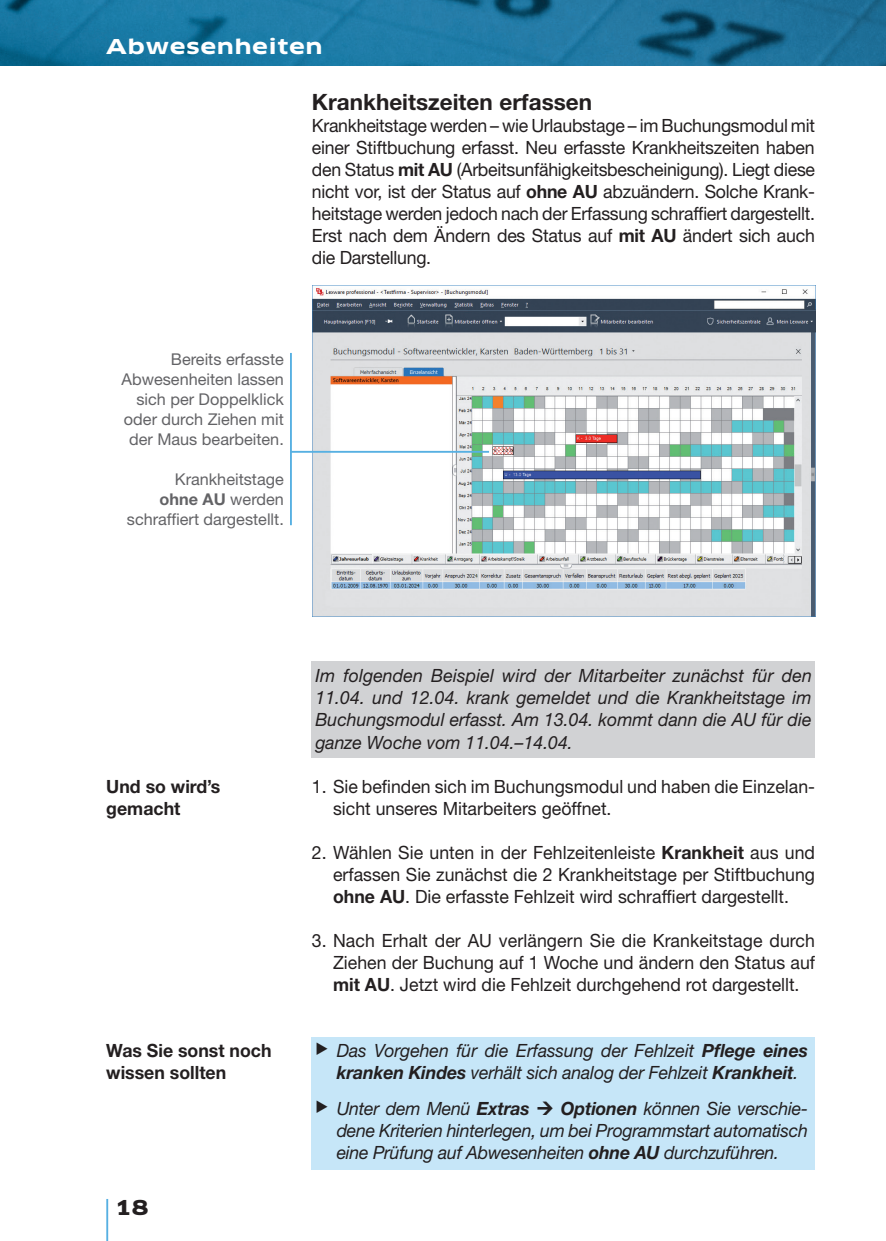
<style>
.page{position:relative;width:886px;height:1241px;background:#fff}
.page>*{position:absolute;margin:0;border:0;box-sizing:border-box;transform-origin:0 0}
.Headline_9{font:700 22.5px "Helvetica Neue LT Std";color:#231f20}
.t1{font:700 20px "Clan Pro Extd";letter-spacing:.025em;color:#fff}
.t2{font:700 20px "Clan Pro Extd";color:#231f20}
.Copy_Aufzählung{font:18.25px/22px "Helvetica Neue LT Std";color:#231f20;text-align:justify}
.Copy{font:18.25px/22px "Helvetica Neue LT Std";letter-spacing:-.015em;color:#231f20;text-align:justify}
.Copy_Kasten_Tab{font:italic 18.25px/22px "Helvetica Neue LT Std";letter-spacing:-.01em;color:#231f20}
.Copy_Kasten{font:italic 18.25px/22px "Helvetica Neue LT Std";color:#231f20;text-align:justify}
.Subline_rechts{font:700 18.25px/22px "Helvetica Neue LT Std";color:#231f20}
.Subline_links{font:700 18.25px/22px "Helvetica Neue LT Std";color:#231f20}
.Screen-Text_rechts{font:16.25px/20px "Helvetica Neue LT Std";color:#636366;text-align:right}
.s1{font-weight:700}
</style>
<div class="page">
<img style="left:0;top:0;width:886px;height:65px">
<hr style="left:106px;top:1198px;width:2px;height:42px;background:#57b0e2">
<div style="left:312px;top:1037px;width:503px;height:132px;background:#c6e6f8"></div>
<div style="left:312px;top:661px;width:503px;height:96px;background:#d1d2d4"></div>
<img style="left:312px;top:286px;width:503px;height:330px">
<hr style="left:291px;top:451px;width:198px;height:1px;background:#57b0e2">
<hr style="left:290px;top:353px;width:2px;height:172px;background:#57b0e2">
<p class="t1" style="left:106px;top:34px;width:218px">Abwesenheiten</p>
<p class="Headline_9" style="left:312px;top:88px;width:282px">Krankheitszeiten erfassen</p>
<p class="Copy" style="left:312px;top:114px;width:505px">Krankheitstage werden – wie Urlaubstage – im Buchungsmodul mit einer Stiftbuchung erfasst. Neu erfasste Krankheitszeiten haben den Status <span class="s1">mit AU</span> (Arbeitsunfähigkeitsbescheinigung). Liegt diese nicht vor, ist der Status auf <span class="s1">ohne AU</span> abzuändern. Solche Krank&shy;heitstage werden jedoch nach der Erfassung schraffiert dargestellt.</p>
<p class="Copy" style="left:312px;top:224px;width:505px">Erst nach dem Ändern des Status auf <span class="s1">mit AU</span> ändert sich auch die Darstellung.</p>
<p class="Screen-Text_rechts" style="left:122px;top:349px;width:164px">Bereits erfasste<br>Abwesenheiten lassen sich per Doppelklick oder durch Ziehen mit der Maus bearbeiten.</p>
<p class="Screen-Text_rechts" style="left:127px;top:469px;width:158px">Krankheitstage<br><span class="s1">ohne AU</span> werden schraffiert dargestellt.</p>
<p class="Subline_links" style="left:106px;top:774px;width:116px">Und so wird’s gemacht</p>
<p class="Subline_rechts" style="left:106px;top:1038px;width:167px">Was Sie sonst noch wissen sollten</p>
<p class="t2" style="left:114px;top:1194px;width:36px">18</p>
<p class="Copy_Kasten" style="left:315px;top:664px;width:498px">Im folgenden Beispiel wird der Mitarbeiter zunächst für den 11.04. und 12.04. krank gemeldet und die Krankheitstage im Buchungsmodul erfasst. Am 13.04. kommt dann die AU für die ganze Woche vom 11.04.–14.04.</p>
<p class="Copy_Aufzählung" style="left:333px;top:774px;width:483px;text-indent:-21px">1. Sie befinden sich im Buchungsmodul und haben die Einzelan&shy;sicht unseres Mitarbeiters geöffnet.</p>
<p class="Copy_Aufzählung" style="left:333px;top:840px;width:483px;text-indent:-21px">2. Wählen Sie unten in der Fehlzeitenleiste <span class="s1">Krankheit</span> aus und erfassen Sie zunächst die 2 Krankheitstage per Stiftbuchung <span class="s1">ohne AU</span>. Die erfasste Fehlzeit wird schraffiert dargestellt.</p>
<p class="Copy_Aufzählung" style="left:333px;top:928px;width:483px;text-indent:-21px">3. Nach Erhalt der AU verlängern Sie die Krankeitstage durch Ziehen der Buchung auf 1 Woche und ändern den Status auf <span class="s1">mit AU</span>. Jetzt wird die Fehlzeit durchgehend rot dargestellt.</p>
<p class="Copy_Kasten_Tab" style="left:337px;top:1038px;width:473px;text-indent:-21px">◆ Das Vorgehen für die Erfassung der Fehlzeit <span class="s1">Pflege eines kranken Kindes</span> verhält sich analog der Fehlzeit <span class="s1">Krankheit</span>.</p>
<p class="Copy_Kasten_Tab" style="left:315px;top:1096px;width:216px">◆ Unter dem Menü <span class="s1">Extras</span></p>
<p class="Copy_Kasten_Tab" style="left:337px;top:1096px;width:473px;text-align:justify;text-indent:224px"><span class="s1">Optionen</span> können Sie verschie&shy;dene Kriterien hinterlegen, um bei Programmstart automatisch eine Prüfung auf Abwesenheiten <span class="s1">ohne AU</span> durchzuführen.</p>
</div>
